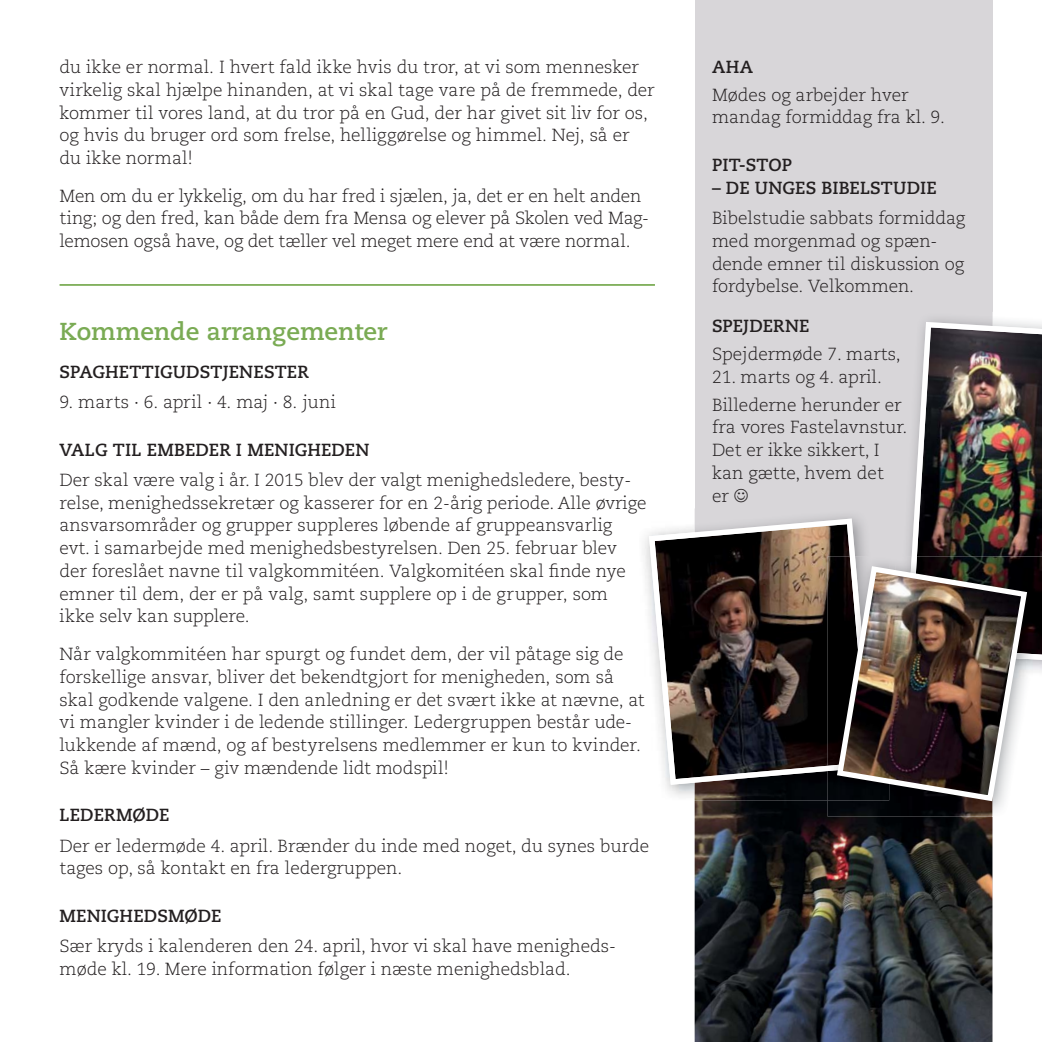
<style>
.page{position:relative;width:1042px;height:1042px;background:#fff}
.page>*{position:absolute;margin:0;border:0;box-sizing:border-box;transform-origin:0 0}
.t1{font:700 24.5px "Caecilia LT Std";color:#7aab54}
.t2{font:300 17.5px/22.8px "Caecilia LT Std";color:#231f20}
.t3{font:700 17.5px "Caecilia LT Std";letter-spacing:.005em;color:#231f20}
.s1{font-weight:700}
.s2{color:#1b1719}
</style>
<div class="page">
<div style="left:694px;top:0;width:298px;height:1042px;background:#d8d6d9"></div>
<img style="left:694px;top:800px;width:298px;height:242px">
<hr style="left:60px;top:284px;width:595px;height:2px;background:#7aab54">
<img style="left:694px;top:508px;width:159px;height:10px">
<img style="left:694px;top:785px;width:133px;height:15px">
<svg style="left:649px;top:518px;width:216px;height:267px;background:#524945"></svg>
<img style="left:992px;top:312px;width:23px;height:10px">
<img style="left:906px;top:322px;width:136px;height:234px">
<img style="left:992px;top:660px;width:50px;height:156px">
<img style="left:827px;top:800px;width:165px;height:16px">
<img style="left:827px;top:771px;width:7px;height:29px">
<img style="left:827px;top:556px;width:38px;height:215px">
<img style="left:907px;top:556px;width:135px;height:104px">
<img style="left:834px;top:563px;width:196px;height:241px">
<p class="t2" style="left:60px;top:56px;width:597px">du ikke er normal. I hvert fald ikke hvis du tror, at vi som mennesker virkelig skal hjælpe hinanden, at vi skal tage vare på de fremmede, der kommer til vores land, at du tror på en Gud, der har givet sit liv for os, og hvis du bruger ord som frelse, helliggørelse og himmel. Nej, så er du ikke normal!</p>
<p class="t2" style="left:60px;top:185px;width:591px">Men om du er lykkelig, om du har fred i sjælen, ja, det er en helt anden ting; og den fred, kan både dem fra Mensa og elever på Skolen ved Mag&shy;lemosen også have, og det tæller vel meget mere end at være normal.</p>
<h1 class="t1" style="left:60px;top:320px;width:330px">Kommende arrangementer</h1>
<p class="t3" style="left:60px;top:363px;width:251px">SPAGHETTIGUDSTJENESTER</p>
<p class="t2" style="left:60px;top:391px;width:278px">9. marts · 6. april · 4. maj · 8. juni</p>
<p class="t3" style="left:60px;top:441px;width:311px">VALG TIL EMBEDER I MENIGHEDEN</p>
<p class="t2" style="left:60px;top:469px;width:588px">Der skal være valg i år. I 2015 blev der valgt menighedsledere, besty&shy;relse, menighedssekretær og kasserer for en 2-årig periode. Alle øvrige ansvarsområder og grupper suppleres løbende af gruppeansvarlig evt. i samarbejde med menighedsbestyrelsen. Den 25. februar blev der foreslået navne til valgkommitéen. Valgkomitéen skal finde nye emner til dem, der er på valg, samt supplere op i de grupper, som ikke selv kan supplere.</p>
<p class="t2" style="left:60px;top:643px;width:587px">Når valgkommitéen har spurgt og fundet dem, der vil påtage sig de forskellige ansvar, bliver det bekendtgjort for menigheden, som så skal godkende valgene. I den anledning er det svært ikke at nævne, at vi mangler kvinder i de ledende stillinger. Ledergruppen består ude&shy;lukkende af mænd, og af bestyrelsens medlemmer er kun to kvinder.<br>Så kære kvinder – giv mændende lidt modspil!</p>
<p class="t3" style="left:60px;top:806px;width:111px">LEDERMØDE</p>
<p class="t2" style="left:60px;top:835px;width:591px">Der er ledermøde 4. april. Brænder du inde med noget, du synes burde tages op, så kontakt en fra ledergruppen.</p>
<p class="t3" style="left:60px;top:907px;width:164px">MENIGHEDSMØDE</p>
<p class="t2" style="left:60px;top:935px;width:558px">Sær kryds i kalenderen den 24. april, hvor vi skal have menigheds&shy;møde kl. 19. Mere information følger i næste menighedsblad.</p>
<p class="t3" style="left:712px;top:58px;width:42px">AHA</p>
<p class="t2" style="left:712px;top:84px;width:234px">Mødes og arbejder hver mandag formiddag fra kl. 9.</p>
<p class="t3" style="left:712px;top:156px;width:82px">PIT-STOP</p>
<p class="t3" style="left:712px;top:179px;width:226px">– DE UNGES BIBELSTUDIE</p>
<p class="t2" style="left:712px;top:207px;width:255px">Bibelstudie sabbats formiddag med morgenmad og spæn&shy;dende emner til diskussion og fordybelse. Velkommen.</p>
<p class="t2" style="left:712px;top:313px;width:190px;line-height:27.7px"><span class="s1">SPEJDERNE<br></span>Spejdermøde 7. marts<span class="s2">,</span></p>
<p class="t2" style="left:712px;top:364px;width:191px;line-height:27.7px">21. marts og 4. april.<br>Billederne herunder e<span class="s2">r</span></p>
<p class="t2" style="left:712px;top:417px;width:197px">fra vores Fastelavnst<span class="s2">ur.<br></span>Det er ikke sikkert, I kan gætte, hvem det<br>er ☺</p>
</div>
